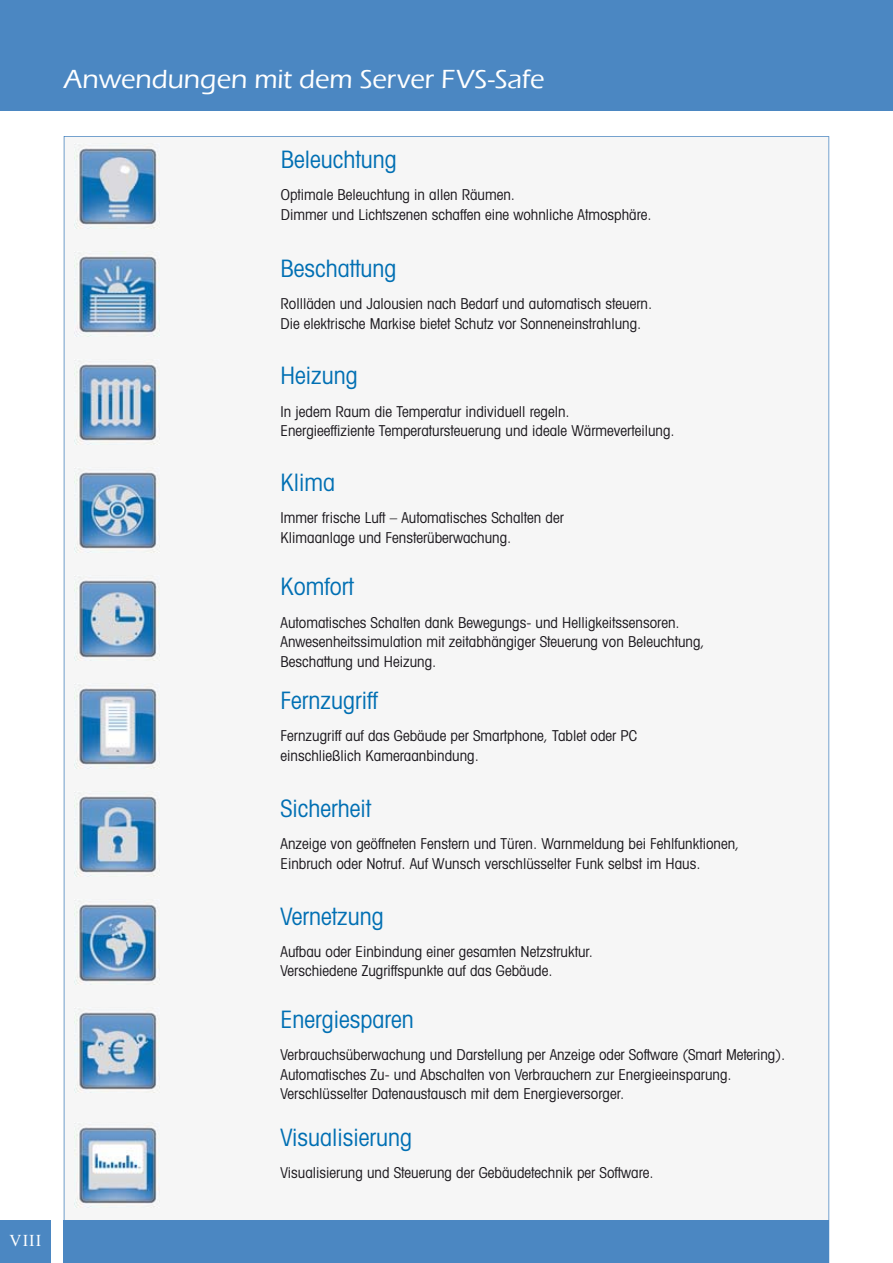
<style>
.page{position:relative;width:893px;height:1263px;background:#fff}
.page>*{position:absolute;margin:0;border:0;box-sizing:border-box;transform-origin:0 0}
.t1{font:500 27px "Eras ITC";color:#fff}
.t2{font:condensed 24px "Avant Garde";color:#006fb3}
.t3{font:16.5px "Times New Roman";color:#fff}
.t4{font:condensed 15px/19.5px "Avant Garde";color:#1a171c}
</style>
<div class="page">
<div style="left:0;top:0;width:893px;height:111px;background:#4b87c2"></div>
<div style="left:0;top:1220px;width:51px;height:43px;background:#4b87c2"></div>
<div style="left:64px;top:136px;width:765px;height:1084px;background:#f6f6f6"></div>
<div style="left:64px;top:1220px;width:765px;height:43px;background:#4b87c2"></div>
<img style="left:74px;top:251px;width:85px;height:86px">
<img style="left:74px;top:360px;width:85px;height:85px">
<img style="left:74px;top:1008px;width:85px;height:85px">
<img style="left:74px;top:900px;width:85px;height:85px">
<img style="left:74px;top:792px;width:85px;height:85px">
<img style="left:74px;top:576px;width:85px;height:85px">
<img style="left:74px;top:468px;width:85px;height:85px">
<img style="left:74px;top:1122px;width:85px;height:85px">
<img style="left:74px;top:144px;width:85px;height:85px">
<img style="left:74px;top:684px;width:85px;height:85px">
<h1 class="t1" style="left:64px;top:64px;width:482px">Anwendungen mit dem Server FVS-Safe</h1>
<p class="t3" style="left:10px;top:1231px;width:33px">VIII</p>
<h2 class="t2" style="left:281px;top:151px;width:117px">Beleuchtung</h2>
<p class="t4" style="left:281px;top:187px;width:372px">Optimale Beleuchtung in allen Räumen.<br>Dimmer und Lichtszenen schaffen eine wohnliche Atmosphäre.</p>
<h2 class="t2" style="left:281px;top:260px;width:117px">Beschattung</h2>
<p class="t4" style="left:281px;top:295px;width:373px">Rollläden und Jalousien nach Bedarf und automatisch steuern.<br>Die elektrische Markise bietet Schutz vor Sonneneinstrahlung.</p>
<h2 class="t2" style="left:281px;top:367px;width:79px">Heizung</h2>
<p class="t4" style="left:281px;top:403px;width:396px">In jedem Raum die Temperatur individuell regeln.<br>Energieeffiziente Temperatur steuerung und ideale Wärmeverteilung.</p>
<h2 class="t2" style="left:281px;top:474px;width:56px">Klima</h2>
<p class="t4" style="left:281px;top:510px;width:285px">Immer frische Luft – Automatisches Schalten der<br>Klimaanlage und Fensterüberwachung.</p>
<h2 class="t2" style="left:281px;top:578px;width:75px">Komfort</h2>
<p class="t4" style="left:281px;top:614px;width:426px">Automatisches Schalten dank Bewegungs- und Helligkeitssensoren.<br>Anwesenheits simulation mit zeitabhängiger Steuerung von Beleuchtung,<br>Beschattung und Heizung.</p>
<h2 class="t2" style="left:281px;top:692px;width:99px">Fernzugriff</h2>
<p class="t4" style="left:281px;top:728px;width:358px">Fernzugriff auf das Gebäude per Smartphone, Tablet oder PC einschließlich Kameraanbindung.</p>
<h2 class="t2" style="left:281px;top:799px;width:92px">Sicherheit</h2>
<p class="t4" style="left:281px;top:835px;width:460px">Anzeige von geöffneten Fenstern und Türen. Warnmeldung bei Fehlfunktionen,<br>Einbruch oder Notruf. Auf Wunsch verschlüsselter Funk selbst im Haus.</p>
<h2 class="t2" style="left:281px;top:907px;width:105px">Vernetzung</h2>
<p class="t4" style="left:281px;top:943px;width:314px">Aufbau oder Einbindung einer gesamten Netzstruktur.<br>Verschiedene Zugriffspunkte auf das Gebäude.</p>
<h2 class="t2" style="left:281px;top:1010px;width:135px">Energiesparen</h2>
<p class="t4" style="left:281px;top:1046px;width:506px">Verbrauchsüberwachung und Darstellung per Anzeige oder Software (Smart Metering).<br>Automatisches Zu- und Abschalten von Verbrauchern zur Energieeinsparung.<br>Verschlüsselter Datenaustausch mit dem Energieversorger.</p>
<h2 class="t2" style="left:281px;top:1128px;width:133px">Visualisierung</h2>
<p class="t4" style="left:281px;top:1164px;width:374px">Visualisierung und Steuerung der Gebäudetechnik per Software.</p>
</div>
